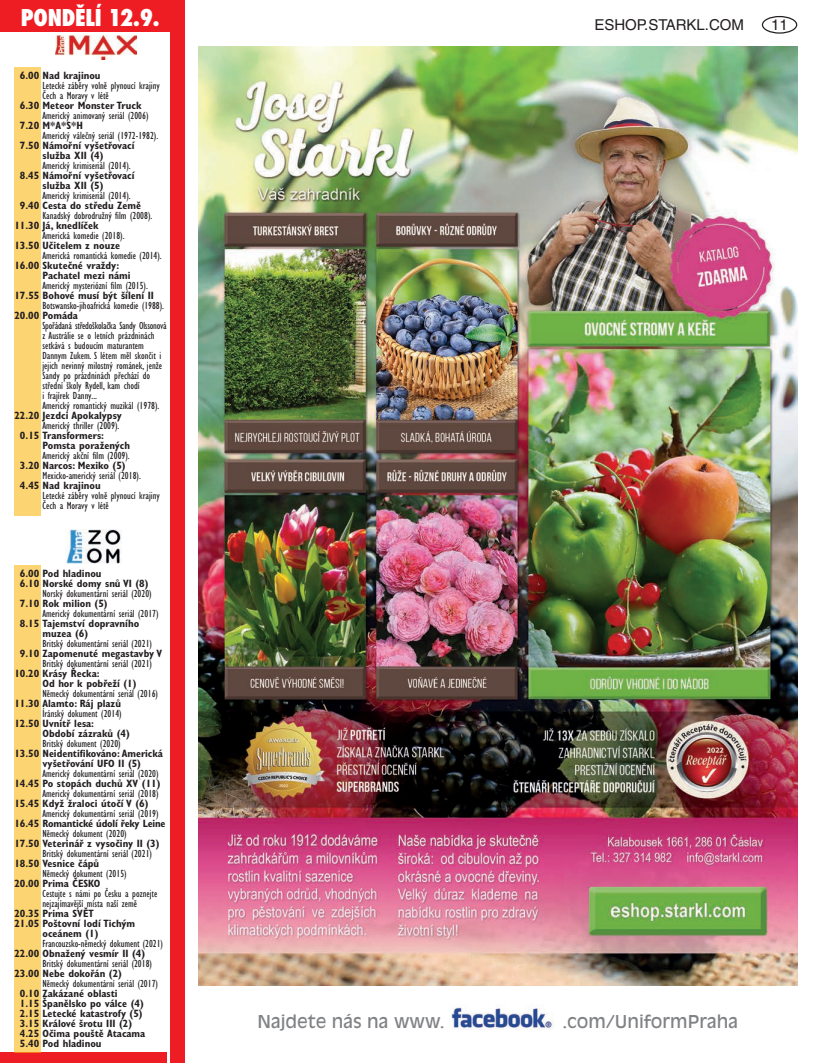
<style>
.page{position:relative;width:815px;height:1063px;background:#fff}
.page>*{position:absolute;margin:0;border:0;box-sizing:border-box;transform-origin:0 0}
.t1{font:800 condensed 22.5px "Futura";letter-spacing:-.01em;color:#fff}
.t2{font:17.5px "Antique Olive CE";color:#808285}
.t3{font:15px "Helvetica CE";color:#231f20}
.t4{font:condensed 10.62px/10px "Gill Sans CE";color:#231f20}
.t5{font:700 condensed 10.62px/10px "Gill Sans CE";color:#231f20}
.t6{font:700 condensed 10.62px "Gill Sans CE";letter-spacing:-.02em;color:#231f20}
</style>
<div class="page">
<div style="left:762px;top:16px;width:35px;height:18px;border:1px solid #231f20;border-radius:50%"></div>
<img style="left:451px;top:1007px;width:103px;height:23px">
<div style="left:0;top:0;width:184px;height:32px;background:#ee1d23"></div>
<img style="left:55px;top:36px;width:82px;height:24px">
<div style="left:170px;top:0;width:14px;height:1063px;background:#ee1d23"></div>
<div style="left:0;top:1052px;width:167px;height:11px;background:#ee1d23"></div>
<div style="left:14px;top:67px;width:27px;height:449px;background:#fdd472"></div>
<img style="left:66px;top:530px;width:56px;height:33px">
<div style="left:14px;top:565px;width:27px;height:487px;background:#fdd472"></div>
<img style="left:198px;top:46px;width:599px;height:939px">
<h1 class="t1" style="left:21px;top:2px;width:140px">PONDĚLÍ 12.9.</h1>
<p class="t5" style="left:20px;top:71px;width:82px">6.00 Nad krajinou</p>
<p class="t4" style="left:42px;top:81px;width:119px">Letecké záběry volně plynoucí krajiny<br>Čech a Moravy v létě</p>
<p class="t5" style="left:20px;top:101px;width:123px">6.30 Meteor Monster Truck</p>
<p class="t4" style="left:43px;top:111px;width:107px">Americký animovaný seriál (2006)</p>
<p class="t5" style="left:20px;top:121px;width:65px">7.20 M*A*S*H</p>
<p class="t4" style="left:43px;top:131px;width:117px">Americký válečný seriál (1972-1982).</p>
<p class="t5" style="left:43px;top:141px;width:94px;text-indent:-23px">7.50 Námořní vyšetřovací služba XII (4)</p>
<p class="t4" style="left:43px;top:161px;width:90px">Americký krimiseriál (2014).</p>
<p class="t5" style="left:43px;top:171px;width:94px;text-indent:-23px">8.45 Námořní vyšetřovací služba XII (5)</p>
<p class="t4" style="left:43px;top:191px;width:90px">Americký krimiseriál (2014).</p>
<p class="t5" style="left:20px;top:201px;width:123px">9.40 Cesta do středu Země</p>
<p class="t4" style="left:43px;top:211px;width:111px">Kanadský dobrodružný film (2008).</p>
<p class="t5" style="left:14px;top:221px;width:86px">11.30 Já, knedlíček</p>
<p class="t4" style="left:43px;top:231px;width:84px">Americká komedie (2018).</p>
<p class="t5" style="left:14px;top:241px;width:107px">13.50 Učitelem z nouze</p>
<p class="t4" style="left:43px;top:251px;width:121px">Americká romantická komedie (2014).</p>
<p class="t5" style="left:43px;top:261px;width:90px;text-indent:-28px">16.00 Skutečné vraždy:<br>Pachatel mezi námi</p>
<p class="t4" style="left:43px;top:281px;width:107px">Americký mysteriózní film (2015).</p>
<p class="t5" style="left:14px;top:291px;width:141px">17.55 Bohové musí být šílení II</p>
<p class="t4" style="left:43px;top:301px;width:123px">Botswansko-jihoafrická komedie (1988).</p>
<p class="t5" style="left:14px;top:311px;width:65px">20.00 Pomáda</p>
<p class="t4" style="left:42px;top:321px;width:126px">Spořádaná středoškolačka Sandy Olssonová z Austrálie se o letních prázdninách setkává s budoucím maturantem Dannym Zukem. S létem měl skončit i jejich nevinný milostný románek, jenže Sandy po prázdninách přechází do střední školy Rydell, kam chodí<br>i frajírek Danny...<br>Americký romantický muzikál (1978).</p>
<p class="t5" style="left:14px;top:411px;width:109px">22.20 Jezdci Apokalypsy</p>
<p class="t4" style="left:43px;top:421px;width:78px">Americký thriller (2009).</p>
<p class="t5" style="left:43px;top:431px;width:89px;text-indent:-23px">0.15 Transformers:<br>Pomsta poražených</p>
<p class="t4" style="left:43px;top:451px;width:89px">Americký akční film (2009).</p>
<p class="t5" style="left:20px;top:461px;width:107px">3.20 Narcos: Mexiko (5)</p>
<p class="t4" style="left:43px;top:471px;width:100px">Mexicko-americký seriál (2018).</p>
<p class="t5" style="left:20px;top:481px;width:82px">4.45 Nad krajinou</p>
<p class="t4" style="left:43px;top:491px;width:119px">Letecké záběry volně plynoucí krajiny<br>Čech a Moravy v létě</p>
<p class="t5" style="left:20px;top:568px;width:130px">6.00 Pod hladinou<br>6.10 Norské domy snů VI (8)</p>
<p class="t4" style="left:43px;top:588px;width:111px">Norský dokumentární seriál (2020)</p>
<p class="t5" style="left:20px;top:598px;width:89px">7.10 Rok milion (5)</p>
<p class="t4" style="left:43px;top:608px;width:118px">Americký dokumentární seriál (2017)</p>
<p class="t5" style="left:43px;top:618px;width:98px;text-indent:-23px">8.15 Tajemství dopravního muzea (6)</p>
<p class="t4" style="left:43px;top:638px;width:111px">Britský dokumentární seriál (2021)</p>
<p class="t5" style="left:20px;top:648px;width:144px">9.10 Zapomenuté megastavby V</p>
<p class="t4" style="left:43px;top:658px;width:111px">Britský dokumentární seriál (2021)</p>
<p class="t5" style="left:43px;top:668px;width:95px;text-indent:-28px">10.20 Krásy Řecka:<br>Od hor k pobřeží (1)</p>
<p class="t4" style="left:42px;top:688px;width:117px">Německý dokumentární seriál (2016)</p>
<p class="t5" style="left:14px;top:698px;width:108px">11.30 Alamto: Ráj plazů</p>
<p class="t4" style="left:43px;top:708px;width:81px">Íránský dokument (2014)</p>
<p class="t5" style="left:43px;top:718px;width:89px;text-indent:-28px">12.50 Uvnitř lesa:<br>Období zázraků (4)</p>
<p class="t4" style="left:43px;top:738px;width:80px">Britský dokument (2020)</p>
<p class="t5" style="left:14px;top:748px;width:150px;text-align:center">13.50 Neidentifikováno: Americká vyšetřování UFO II (5)</p>
<p class="t4" style="left:43px;top:768px;width:118px">Americký dokumentární seriál (2020)</p>
<p class="t5" style="left:14px;top:778px;width:148px">14.45 Po stopách duchů XV (11)</p>
<p class="t4" style="left:43px;top:788px;width:118px">Americký dokumentární seriál (2018)</p>
<p class="t5" style="left:14px;top:798px;width:136px">15.45 Když žraloci útočí V (6)</p>
<p class="t4" style="left:43px;top:808px;width:118px">Americký dokumentární seriál (2019)</p>
<p class="t6" style="left:14px;top:817px;width:153px">16.45 Romantické údolí řeky Leine</p>
<p class="t4" style="left:43px;top:828px;width:86px">Německý dokument (2020)</p>
<p class="t5" style="left:14px;top:838px;width:147px">17.50 Veterinář z vysočiny II (3)</p>
<p class="t4" style="left:43px;top:848px;width:111px">Britský dokumentární seriál (2021)</p>
<p class="t5" style="left:14px;top:858px;width:86px">18.50 Vesnice čápů</p>
<p class="t4" style="left:43px;top:868px;width:86px">Německý dokument (2015)</p>
<p class="t5" style="left:14px;top:878px;width:88px">20.00 Prima ČESKO</p>
<p class="t4" style="left:42px;top:888px;width:116px">Cestujte s námi po Česku a poznejte nejzajímavější místa naší země</p>
<p class="t5" style="left:14px;top:908px;width:81px">20.35 Prima SVĚT</p>
<p class="t5" style="left:14px;top:918px;width:122px">21.05 Poštovní lodí Tichým</p>
<p class="t5" style="left:43px;top:928px;width:58px">oceánem (1)</p>
<p class="t4" style="left:43px;top:938px;width:122px">Francouzsko-německý dokument (2021)</p>
<p class="t5" style="left:14px;top:948px;width:132px">22.00 Obnažený vesmír II (4)</p>
<p class="t4" style="left:43px;top:958px;width:111px">Britský dokumentární seriál (2018)</p>
<p class="t5" style="left:14px;top:968px;width:109px">23.00 Nebe dokořán (2)</p>
<p class="t4" style="left:43px;top:978px;width:117px">Německý dokumentární seriál (2017)</p>
<p class="t5" style="left:20px;top:988px;width:127px">0.10 Zakázané oblasti<br>1.15 Španělsko po válce (4)<br>2.15 Letecké katastrofy (5)<br>3.15 Králové šrotu III (2)<br>4.25 Očima pouště Atacama<br>5.40 Pod hladinou</p>
<h3 class="t3" style="left:594px;top:16px;width:151px">ESHOP.STARKL.COM</h3>
<h3 class="t3" style="left:771px;top:16px;width:18px">11</h3>
<h2 class="t2" style="left:257px;top:1012px;width:189px">Najdete nás na www.</h2>
<h2 class="t2" style="left:562px;top:1012px;width:177px">.com/UniformPraha</h2>
</div>
